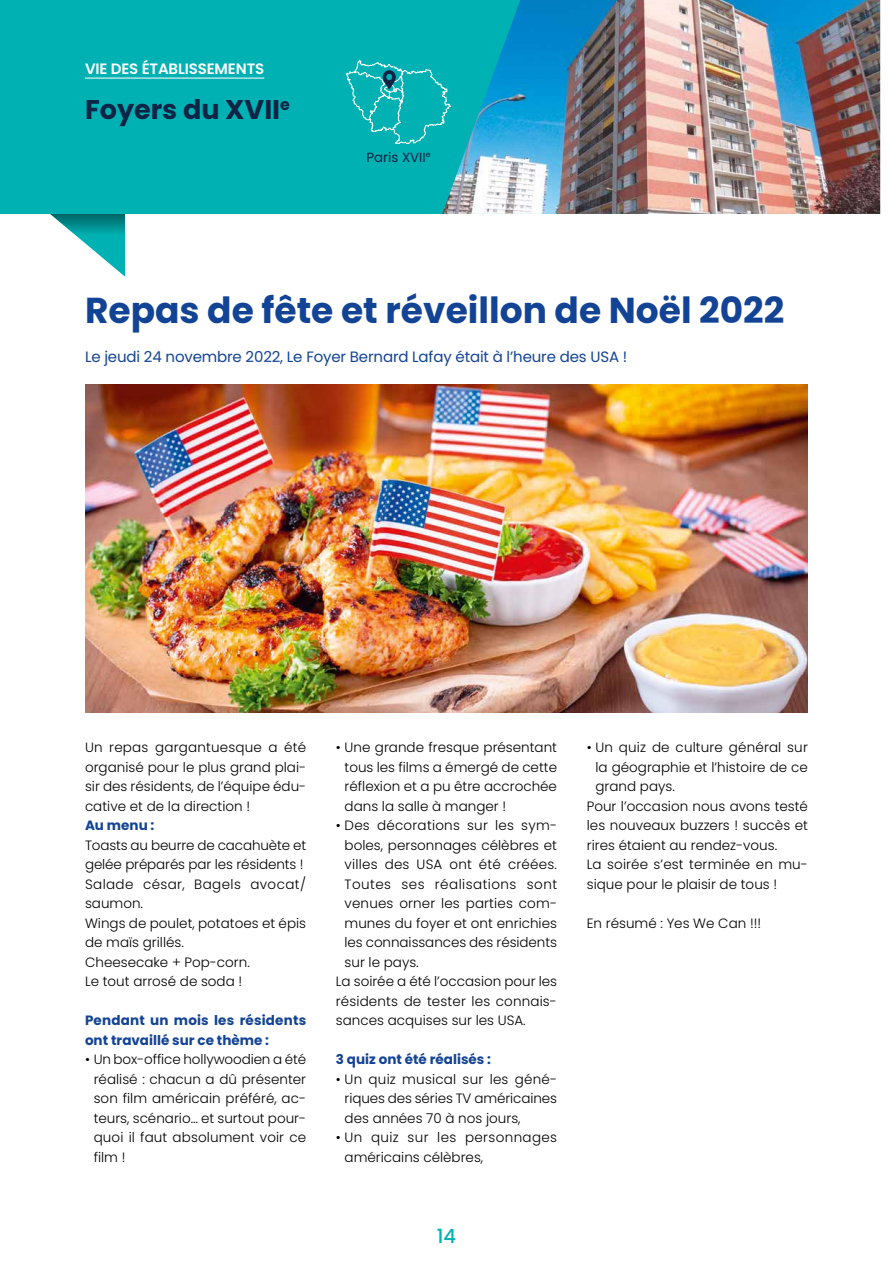
<style>
.page{position:relative;width:893px;height:1263px;background:#fff}
.page>*{position:absolute;margin:0;border:0;box-sizing:border-box;transform-origin:0 0}
.t1{font:700 36px "Poppins";color:#134395}
.t2{font:700 27px "Poppins";color:#0c2446}
.t3{font:500 19.5px "Poppins";color:#00b1b3}
.t4{font:15px "Poppins";letter-spacing:-.01em;color:#134395}
.t5{font:600 15px "Poppins";letter-spacing:-.01em;color:#fff}
.t6{font:300 13.5px/19.5px "Poppins";color:#000;text-align:justify}
.t7{font:700 13.5px/19.5px "Poppins";color:#134395}
.t8{font:300 13.5px/19.5px "Poppins";letter-spacing:.025em;color:#000}
.t9{font:300 13.5px "Poppins";letter-spacing:.02em;color:#000}
.t10{font:300 13.5px "Poppins";letter-spacing:.035em;color:#000}
.t11{font:13.35px "Poppins";color:#0c2446}
</style>
<div class="page">
<svg style="left:50px;top:214px;width:75px;height:63px"></svg>
<div style="left:0;top:0;width:859px;height:214px;background:#00b1b3"></div>
<hr style="left:85px;top:78px;width:179px;height:1px;background:#fff">
<img style="left:442px;top:0;width:438px;height:214px">
<svg style="left:346px;top:59px;width:105px;height:86px"></svg>
<img style="left:85px;top:384px;width:723px;height:328px">
<p class="t5" style="left:85px;top:60px;width:181px">VIE DES ÉTABLISSEMENTS</p>
<h2 class="t2" style="left:85px;top:94px;width:206px">Foyers du XVII<sup>e</sup></h2>
<p class="t11" style="left:366px;top:149px;width:66px">Paris XVII<sup>e</sup></p>
<h1 class="t1" style="left:85px;top:289px;width:701px">Repas de fête et réveillon de Noël 2022</h1>
<p class="t4" style="left:85px;top:348px;width:544px">Le jeudi 24 novembre 2022, Le Foyer Bernard Lafay était à l’heure des USA !</p>
<p class="t6" style="left:85px;top:738px;width:223px">Un repas gargantuesque a été organisé pour le plus grand plai&shy;sir des résidents, de l’équipe édu&shy;cative et de la direction !</p>
<p class="t7" style="left:85px;top:816px;width:71px">Au menu :</p>
<p class="t6" style="left:85px;top:835px;width:223px;text-align:left">Toasts au beurre de cacahuète et gelée préparés par les résidents !<br>Salade césar, Bagels avocat/ saumon.<br>Wings de poulet, potatoes et épis de maïs grillés.<br>Cheesecake + Pop-corn.<br>Le tout arrosé de soda !</p>
<p class="t7" style="left:85px;top:1011px;width:223px">Pendant un mois les résidents ont travaillé sur ce thème :</p>
<p class="t6" style="left:94px;top:1050px;width:214px;text-indent:-9px">• Un box-office hollywoodien a été réalisé : chacun a dû présenter son film américain préféré, ac&shy;teurs, scénario… et surtout pour&shy;quoi il faut absolument voir ce film !</p>
<p class="t6" style="left:345px;top:738px;width:214px;text-indent:-9px">• Une grande fresque présentant tous les films a émergé de cette réflexion et a pu être accrochée dans la salle à manger !</p>
<p class="t9" style="left:336px;top:818px;width:223px">• Des décorations sur les sym-</p>
<p class="t6" style="left:345px;top:835px;width:214px">boles, personnages célèbres et</p>
<p class="t6" style="left:345px;top:855px;width:214px">villes des USA ont été créées.</p>
<p class="t10" style="left:345px;top:876px;width:214px">Toutes ses réalisations sont</p>
<p class="t6" style="left:345px;top:894px;width:214px">venues orner les parties com-</p>
<p class="t6" style="left:345px;top:913px;width:214px">munes du foyer et ont enrichies</p>
<p class="t6" style="left:345px;top:933px;width:214px">les connaissances des résidents</p>
<p class="t6" style="left:345px;top:952px;width:76px">sur le pays.</p>
<p class="t6" style="left:336px;top:972px;width:223px">La soirée a été l’occasion pour les</p>
<p class="t6" style="left:336px;top:991px;width:223px">résidents de tester les connais-</p>
<p class="t6" style="left:336px;top:1011px;width:191px">sances acquises sur les USA.</p>
<p class="t7" style="left:336px;top:1050px;width:157px">3 quiz ont été réalisés :</p>
<p class="t6" style="left:345px;top:1069px;width:214px;text-indent:-9px">• Un quiz musical sur les géné&shy;riques des séries TV américaines des années 70 à nos jours,</p>
<p class="t8" style="left:345px;top:1128px;width:214px;text-indent:-9px">• Un quiz sur les personnages américains célèbres,</p>
<h3 class="t3" style="left:437px;top:1225px;width:21px">14</h3>
<p class="t6" style="left:587px;top:738px;width:223px">• Un quiz de culture général sur</p>
<p class="t6" style="left:595px;top:757px;width:214px">la géographie et l’histoire de ce</p>
<p class="t6" style="left:595px;top:777px;width:81px">grand pays.</p>
<p class="t6" style="left:587px;top:796px;width:223px">Pour l’occasion nous avons testé</p>
<p class="t6" style="left:587px;top:816px;width:223px">les nouveaux buzzers ! succès et</p>
<p class="t6" style="left:587px;top:835px;width:192px">rires étaient au rendez-vous.</p>
<p class="t6" style="left:587px;top:855px;width:223px">La soirée s’est terminée en mu-</p>
<p class="t6" style="left:587px;top:874px;width:192px">sique pour le plaisir de tous !</p>
<p class="t6" style="left:587px;top:913px;width:176px">En résumé : Yes We Can !!!</p>
</div>
